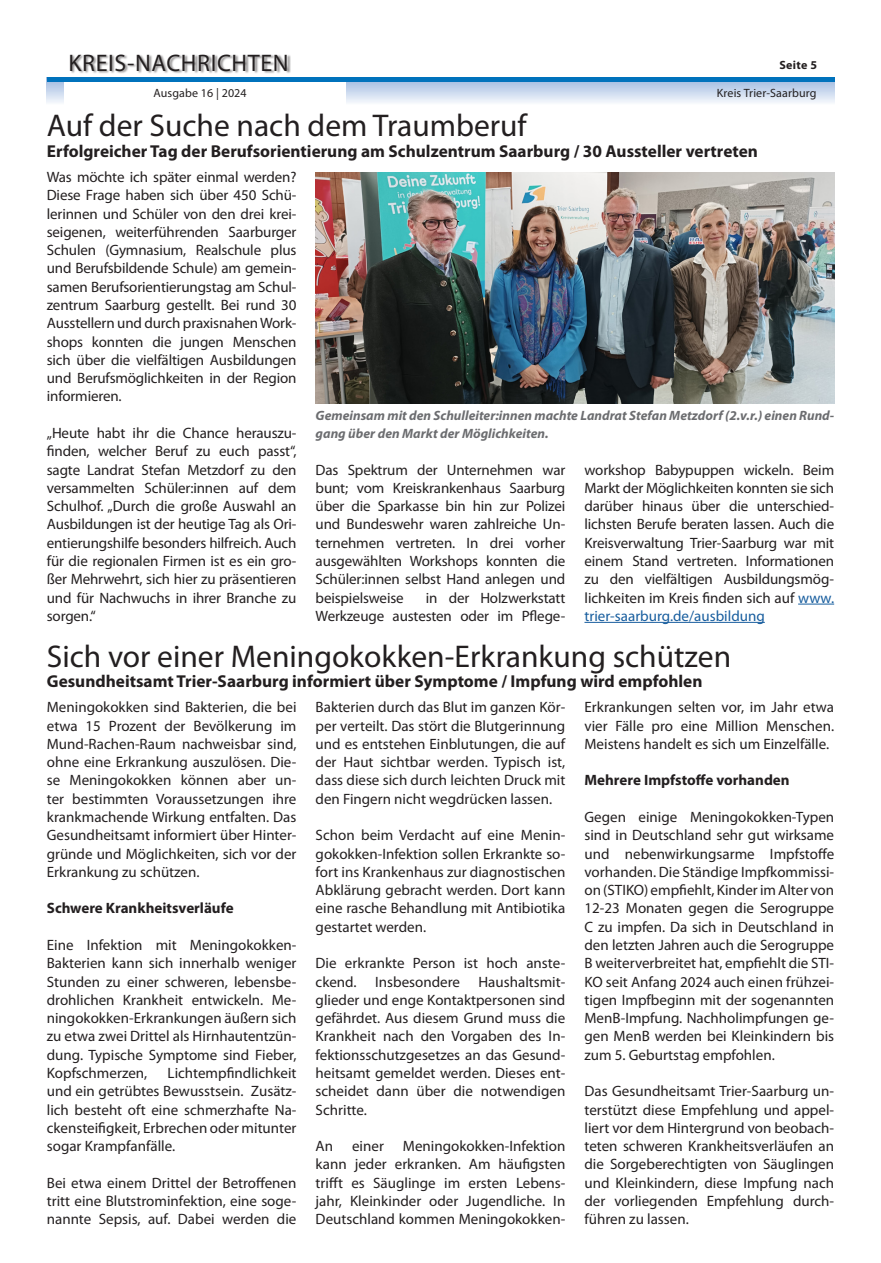
<style>
.page{position:relative;width:881px;height:1263px;background:#fff}
.page>*{position:absolute;margin:0;border:0;box-sizing:border-box;transform-origin:0 0}
.Headline{font:31.5px "Myriad Pro";color:#231f20}
.t1{font:24px "Myriad Pro";letter-spacing:.025em;color:#231f20}
.Subline{font:700 17.25px "Myriad Pro";color:#231f20}
.Fließtext{font:15px/18.3px "Myriad Pro";color:#231f20;text-align:justify}
.Fließtext-2{font:700 15px "Myriad Pro";color:#231f20}
.Bilduntertitel{font:italic 700 13.5px/18.3px "Myriad Pro";color:#6c6d70}
.t2{font:12px "Myriad Pro";letter-spacing:.01em;color:#231f20}
.t3{font:700 12px "Myriad Pro";letter-spacing:.025em;color:#231f20}
.s1{color:#175d9e}
</style>
<div class="page">
<svg style="left:47px;top:82px;width:786px;height:21px;background:#cedbef"></svg>
<div style="left:64px;top:0;width:281px;height:113px;background:#fff"></div>
<div style="left:71px;top:54px;width:220px;height:20px;background:#231f20;opacity:.5"></div>
<hr style="left:47px;top:78px;width:786px;height:4px;background:#0072bc">
<img style="left:315px;top:172px;width:518px;height:231px">
<hr style="left:797px;top:604px;width:36px;height:1px;background:#175d9e">
<hr style="left:584px;top:622px;width:180px;height:1px;background:#175d9e">
<h2 class="t1" style="left:68px;top:48px;width:221px">KREIS-NACHRICHTEN</h2>
<p class="t3" style="left:779px;top:57px;width:39px">Seite 5</p>
<p class="t2" style="left:153px;top:86px;width:95px">Ausgabe 16 | 2024</p>
<p class="Headline" style="left:47px;top:106px;width:481px">Auf der Suche nach dem Traumberuf</p>
<p class="Subline" style="left:47px;top:139px;width:712px">Erfolgreicher Tag der Berufsorientierung am Schulzentrum Saarburg / 30 Aussteller vertreten</p>
<p class="t2" style="left:716px;top:86px;width:101px">Kreis Trier-Saarburg</p>
<p class="Fließtext" style="left:47px;top:168px;width:251px">Was möchte ich später einmal werden?<br>Diese Frage haben sich über 450 Schü&shy;lerinnen und Schüler von den drei krei&shy;seigenen, weiterführenden Saarburger Schulen (Gymnasium, Realschule plus und Berufsbildende Schule) am gemein&shy;samen Berufsorientierungstag am Schul&shy;zentrum Saarburg gestellt. Bei rund 30<br>Ausstellern und durch praxisnahen Work&shy;shops konnten die jungen Menschen sich über die vielfältigen Ausbildungen und Berufsmöglichkeiten in der Region informieren.</p>
<p class="Fließtext" style="left:47px;top:424px;width:251px">„Heute habt ihr die Chance herauszu&shy;finden, welcher Beruf zu euch passt“, sagte Landrat Stefan Metzdorf zu den versammelten Schüler:innen auf dem Schulhof. „Durch die große Auswahl an Ausbildungen ist der heutige Tag als Ori&shy;entierungshilfe besonders hilfreich. Auch für die regionalen Firmen ist es ein gro&shy;ßer Mehrwehrt, sich hier zu präsentieren und für Nachwuchs in ihrer Branche zu sorgen.“</p>
<p class="Bilduntertitel" style="left:315px;top:406px;width:520px">Gemeinsam mit den Schulleiter:innen machte Landrat Stefan Metzdorf (2.v.r.) einen Rund&shy;gang über den Markt der Möglichkeiten.</p>
<p class="Fließtext" style="left:315px;top:460px;width:251px">Das Spektrum der Unternehmen war bunt; vom Kreiskrankenhaus Saarburg über die Sparkasse bin hin zur Polizei und Bundeswehr waren zahlreiche Un&shy;ternehmen vertreten. In drei vorher ausgewählten Workshops konnten die Schüler:innen selbst Hand anlegen und beispielsweise</p>
<p class="Fließtext" style="left:315px;top:588px;width:251px;text-align:right">in der Holzwerkstatt<br>Werkzeuge austesten oder im Pflege-</p>
<p class="Fließtext" style="left:584px;top:460px;width:251px">workshop Babypuppen wickeln. Beim Markt der Möglichkeiten konnten sie sich darüber hinaus über die unterschied&shy;lichsten Berufe beraten lassen. Auch die Kreisverwaltung Trier-Saarburg war mit einem Stand vertreten. Informationen zu den vielfältigen Ausbildungsmög&shy;lichkeiten im Kreis finden sich auf <span class="s1">www. trier-saarburg.de/ausbildung</span></p>
<p class="Headline" style="left:47px;top:637px;width:685px">Sich vor einer Meningokokken-Erkrankung schützen</p>
<p class="Subline" style="left:47px;top:670px;width:657px">Gesundheitsamt Trier-Saarburg informiert über Symptome / Impfung wird empfohlen</p>
<p class="Fließtext" style="left:47px;top:698px;width:251px">Meningokokken sind Bakterien, die bei etwa 15 Prozent der Bevölkerung im Mund-Rachen-Raum nachweisbar sind, ohne eine Erkrankung auszulösen. Die&shy;se Meningokokken können aber un&shy;ter bestimmten Voraussetzungen ihre krankmachende Wirkung entfalten. Das Gesundheitsamt informiert über Hinter&shy;gründe und Möglichkeiten, sich vor der Erkrankung zu schützen.</p>
<p class="Fließtext-2" style="left:47px;top:898px;width:188px">Schwere Krankheitsverläufe</p>
<p class="Fließtext" style="left:47px;top:935px;width:251px">Eine Infektion mit Meningokokken-Bakterien kann sich innerhalb weniger Stunden zu einer schweren, lebensbe&shy;drohlichen Krankheit entwickeln. Me&shy;ningokokken-Erkrankungen äußern sich zu etwa zwei Drittel als Hirnhautentzün&shy;dung. Typische Symptome sind Fieber, Kopfschmerzen,</p>
<p class="Fließtext" style="left:315px;top:698px;width:251px">Bakterien durch das Blut im ganzen Kör&shy;per verteilt. Das stört die Blutgerinnung und es entstehen Einblutungen, die auf der Haut sichtbar werden. Typisch ist, dass diese sich durch leichten Druck mit den Fingern nicht wegdrücken lassen.</p>
<p class="Fließtext" style="left:315px;top:826px;width:251px">Schon beim Verdacht auf eine Menin&shy;gokokken-Infektion sollen Erkrankte so&shy;fort ins Krankenhaus zur diagnostischen Abklärung gebracht werden. Dort kann eine rasche Behandlung mit Antibiotika gestartet werden.</p>
<p class="Fließtext" style="left:315px;top:954px;width:251px">Die erkrankte Person ist hoch anste&shy;ckend. Insbesondere Haushaltsmit&shy;glieder und enge Kontaktpersonen sind gefährdet. Aus diesem Grund muss die Krankheit nach den Vorgaben des In&shy;fektionsschutzgesetzes an das Gesund&shy;heitsamt gemeldet werden. Dieses ent&shy;scheidet dann über die notwendigen Schritte.</p>
<p class="Fließtext" style="left:315px;top:1137px;width:19px">An</p>
<p class="Fließtext" style="left:352px;top:1137px;width:33px">einer</p>
<p class="Fließtext" style="left:584px;top:698px;width:251px">Erkrankungen selten vor, im Jahr etwa vier Fälle pro eine Million Menschen.<br>Meistens handelt es sich um Einzelfälle.</p>
<p class="Fließtext-2" style="left:584px;top:771px;width:207px">Mehrere Impfstoffe vorhanden</p>
<p class="Fließtext" style="left:584px;top:807px;width:251px">Gegen einige Meningokokken-Typen sind in Deutschland sehr gut wirksame und nebenwirkungsarme Impfstoffe vorhanden. Die Ständige Impfkommissi&shy;on (STIKO) empfiehlt, Kinder im Alter von 12-23 Monaten gegen die Serogruppe C zu impfen. Da sich in Deutschland in den letzten Jahren auch die Serogruppe B weiterverbreitet hat, empfiehlt die STI-KO seit Anfang 2024 auch einen frühzei&shy;tigen Impfbeginn mit der sogenannten MenB-Impfung. Nachholimpfungen ge&shy;gen MenB werden bei Kleinkindern bis zum 5. Geburtstag empfohlen.</p>
<p class="Fließtext" style="left:584px;top:1082px;width:251px">Das Gesundheitsamt Trier-Saarburg un&shy;terstützt diese Empfehlung und appel&shy;liert vor dem Hintergrund von beobach&shy;teten schweren Krankheitsverläufen an die Sorgeberechtigten von Säuglingen und Kleinkindern, diese Impfung nach der vorliegenden Empfehlung durch&shy;führen zu lassen.</p>
<p class="Fließtext" style="left:47px;top:1063px;width:251px;text-indent:121px">Lichtempfindlichkeit und ein getrübtes Bewusstsein. Zusätz&shy;lich besteht oft eine schmerzhafte Na&shy;ckensteifigkeit, Erbrechen oder mitunter sogar Krampfanfälle.</p>
<p class="Fließtext" style="left:47px;top:1173px;width:251px">Bei etwa einem Drittel der Betroffenen tritt eine Blutstrominfektion, eine soge&shy;nannte Sepsis, auf. Dabei werden die</p>
<p class="Fließtext" style="left:315px;top:1137px;width:251px;text-indent:87px">Meningokokken-Infektion kann jeder erkranken. Am häufigsten trifft es Säuglinge im ersten Lebens&shy;jahr, Kleinkinder oder Jugendliche. In Deutschland kommen Meningokokken-</p>
</div>
